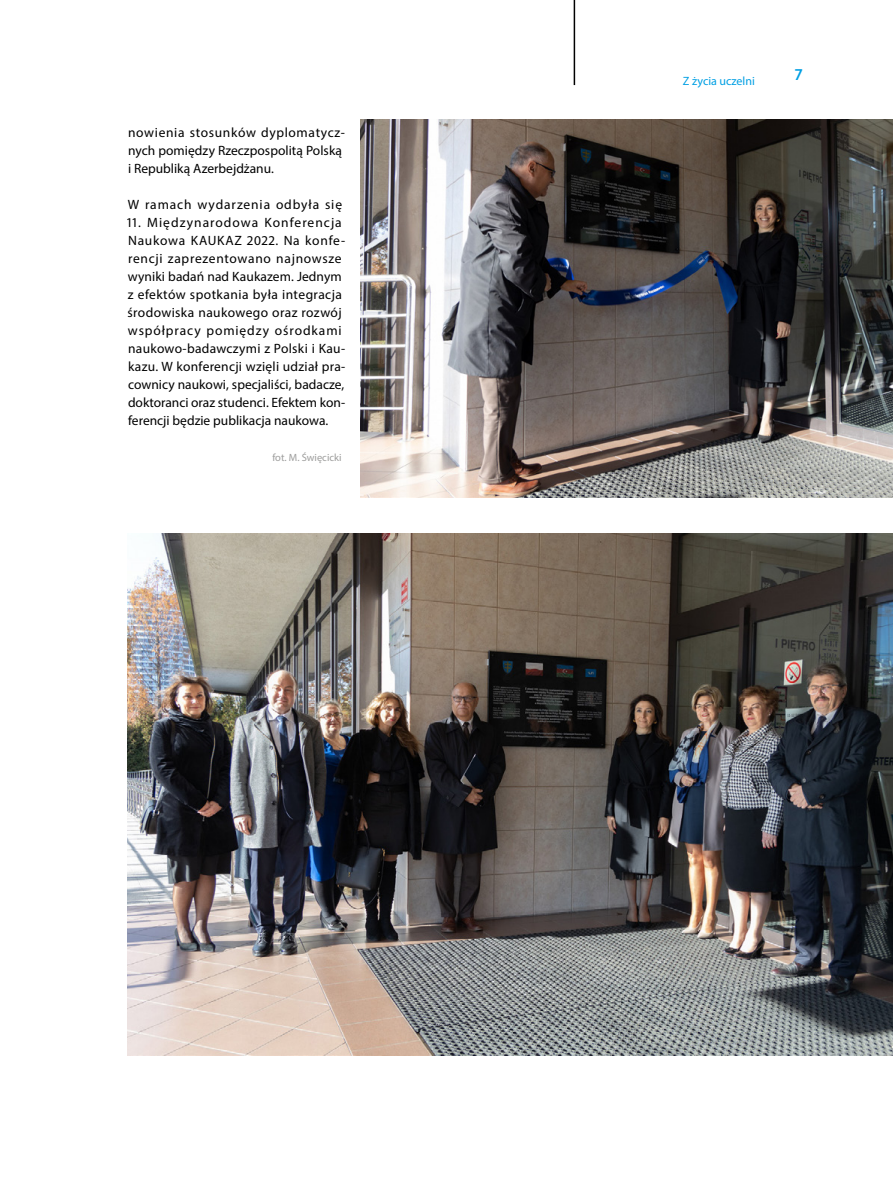
<style>
.page{position:relative;width:893px;height:1191px;background:#fff}
.page>*{position:absolute;margin:0;border:0;box-sizing:border-box;transform-origin:0 0}
.t1{font:700 16.5px "Corbel";color:#009fe3}
.t2{font:13.5px/18px "Myriad Pro";letter-spacing:.02em;color:#000}
.t3{font:13.5px "Myriad Pro";letter-spacing:.065em;color:#000}
.t4{font:12px "Myriad Pro";color:#009fe3}
.t5{font:10.5px "Myriad Pro";color:#9d9d9c}
</style>
<div class="page">
<hr style="left:574px;top:0;width:1px;height:85px;background:#000">
<img style="left:360px;top:119px;width:533px;height:378px">
<img style="left:128px;top:533px;width:765px;height:522px">
<p class="t2" style="left:128px;top:123px;width:219px">nowienia stosunków dyplomatycz&shy;nych pomiędzy Rzeczpospolitą Polską i Republiką Azerbejdżanu.</p>
<p class="t3" style="left:128px;top:196px;width:216px">W ramach wydarzenia odbyła się</p>
<p class="t2" style="left:127px;top:213px;width:220px">11. Międzynarodowa Konferencja Naukowa KAUKAZ 2022. Na konfe&shy;rencji zaprezentowano najnowsze wyniki badań nad Kaukazem. Jednym z efektów spotkania była integracja środowiska naukowego oraz rozwój współpracy pomiędzy ośrodkami naukowo-badawczymi z Polski i Kau&shy;kazu. W konferencji wzięli udział pra&shy;cownicy naukowi, specjaliści, badacze, doktoranci oraz studenci. Efektem kon&shy;ferencji będzie publikacja naukowa.</p>
<p class="t5" style="left:272px;top:451px;width:71px">fot. M. Święcicki</p>
<p class="t4" style="left:683px;top:74px;width:73px">Z życia uczelni</p>
<p class="t1" style="left:795px;top:65px;width:9px">7</p>
</div>
